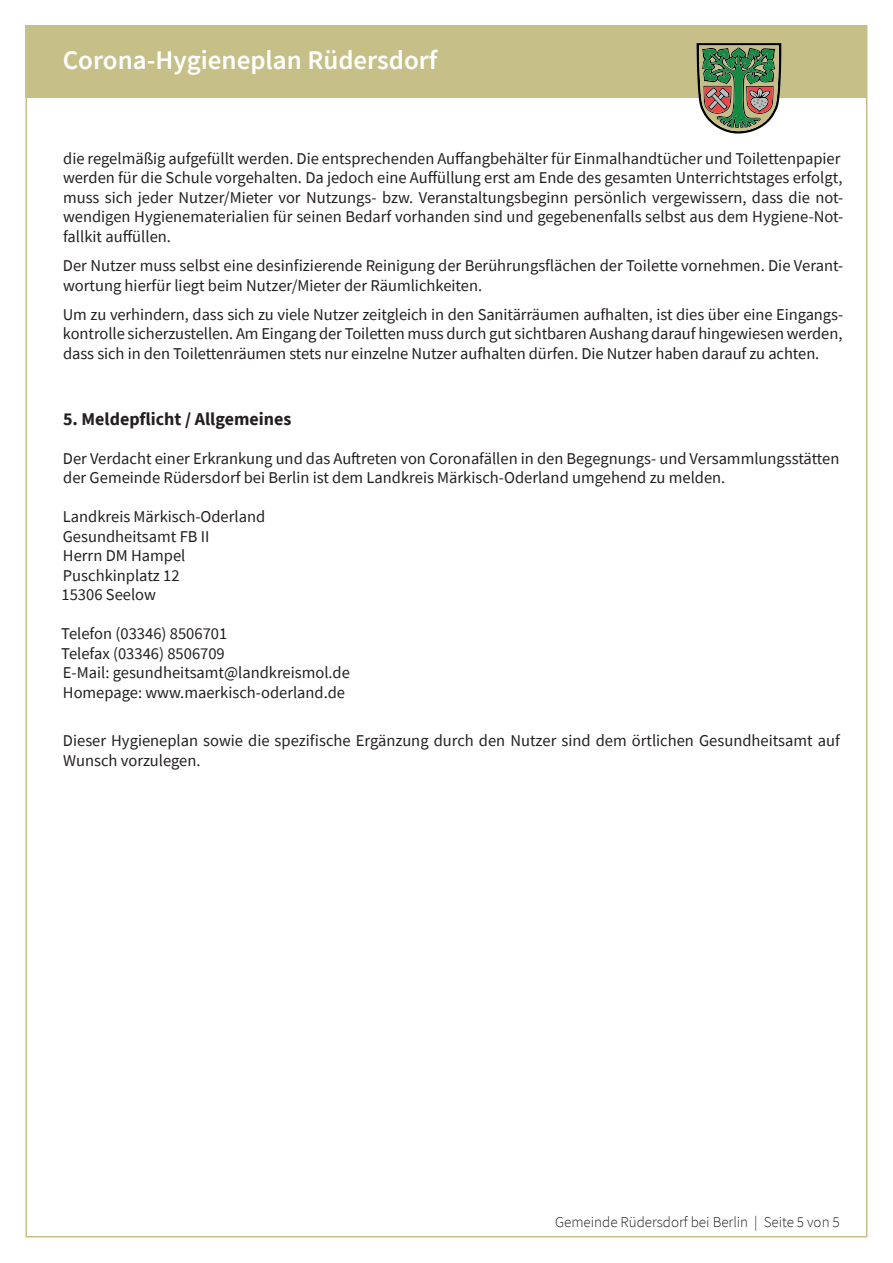
<style>
.page{position:relative;width:893px;height:1263px;background:#fff}
.page>*{position:absolute;margin:0;border:0;box-sizing:border-box;transform-origin:0 0}
.t1{font:600 27px "Source Sans Pro";color:#fff}
.t2{font:700 18px "Source Sans Pro";color:#231f20}
.t3{font:16.5px/19.5px "Source Sans Pro";color:#231f20}
.t4{font:300 15px "Source Sans Pro";color:#231f20}
</style>
<div class="page">
<div style="left:26px;top:26px;width:841px;height:72px;background:#c6bf88"></div>
<svg style="left:696px;top:43px;width:85px;height:91px"></svg>
<h1 class="t1" style="left:63px;top:42px;width:376px">Corona-Hygieneplan Rüdersdorf</h1>
<p class="t3" style="left:63px;top:149px;width:782px">die regelmäßig aufgefüllt werden. Die entsprechenden Auffangbehälter für Einmalhandtücher und Toilettenpapier werden für die Schule vorgehalten. Da jedoch eine Auffüllung erst am Ende des gesamten Unterrichtstages erfolgt, muss sich jeder Nutzer/Mieter vor Nutzungs- bzw. Veranstaltungsbeginn persönlich vergewissern, dass die not&shy;wendigen Hygienematerialien für seinen Bedarf vorhanden sind und gegebenenfalls selbst aus dem Hygiene-Not&shy;fallkit auffüllen.</p>
<p class="t3" style="left:63px;top:256px;width:782px">Der Nutzer muss selbst eine desinfizierende Reinigung der Berührungsflächen der Toilette vornehmen. Die Verant&shy;wortung hierfür liegt beim Nutzer/Mieter der Räumlichkeiten.</p>
<p class="t3" style="left:63px;top:305px;width:782px;text-align:justify">Um zu verhindern, dass sich zu viele Nutzer zeitgleich in den Sanitärräumen aufhalten, ist dies über eine Eingangs&shy;kontrolle sicherzustellen. Am Eingang der Toiletten muss durch gut sichtbaren Aushang darauf hingewiesen werden, dass sich in den Toilettenräumen stets nur einzelne Nutzer aufhalten dürfen. Die Nutzer haben darauf zu achten.</p>
<p class="t2" style="left:63px;top:406px;width:230px">5. Meldepflicht / Allgemeines</p>
<p class="t3" style="left:63px;top:448px;width:778px">Der Verdacht einer Erkrankung und das Auftreten von Coronafällen in den Begegnungs- und Versammlungsstätten der Gemeinde Rüdersdorf bei Berlin ist dem Landkreis Märkisch-Oderland umgehend zu melden.</p>
<p class="t3" style="left:62px;top:507px;width:205px">Landkreis Märkisch-Oderland<br>Gesundheitsamt FB II<br>Herrn DM Hampel<br>Puschkinplatz 12<br>15306 Seelow</p>
<p class="t3" style="left:61px;top:624px;width:290px">Telefon (03346) 8506701<br>Telefax (03346) 8506709<br>E-Mail: gesundheitsamt@landkreismol.de Homepage: www.maerkisch-oderland.de</p>
<p class="t3" style="left:63px;top:731px;width:778px">Dieser Hygieneplan sowie die spezifische Ergänzung durch den Nutzer sind dem örtlichen Gesundheitsamt auf<br>Wunsch vorzulegen.</p>
<p class="t4" style="left:555px;top:1213px;width:286px">Gemeinde Rüdersdorf bei Berlin | Seite 5 von 5</p>
</div>
